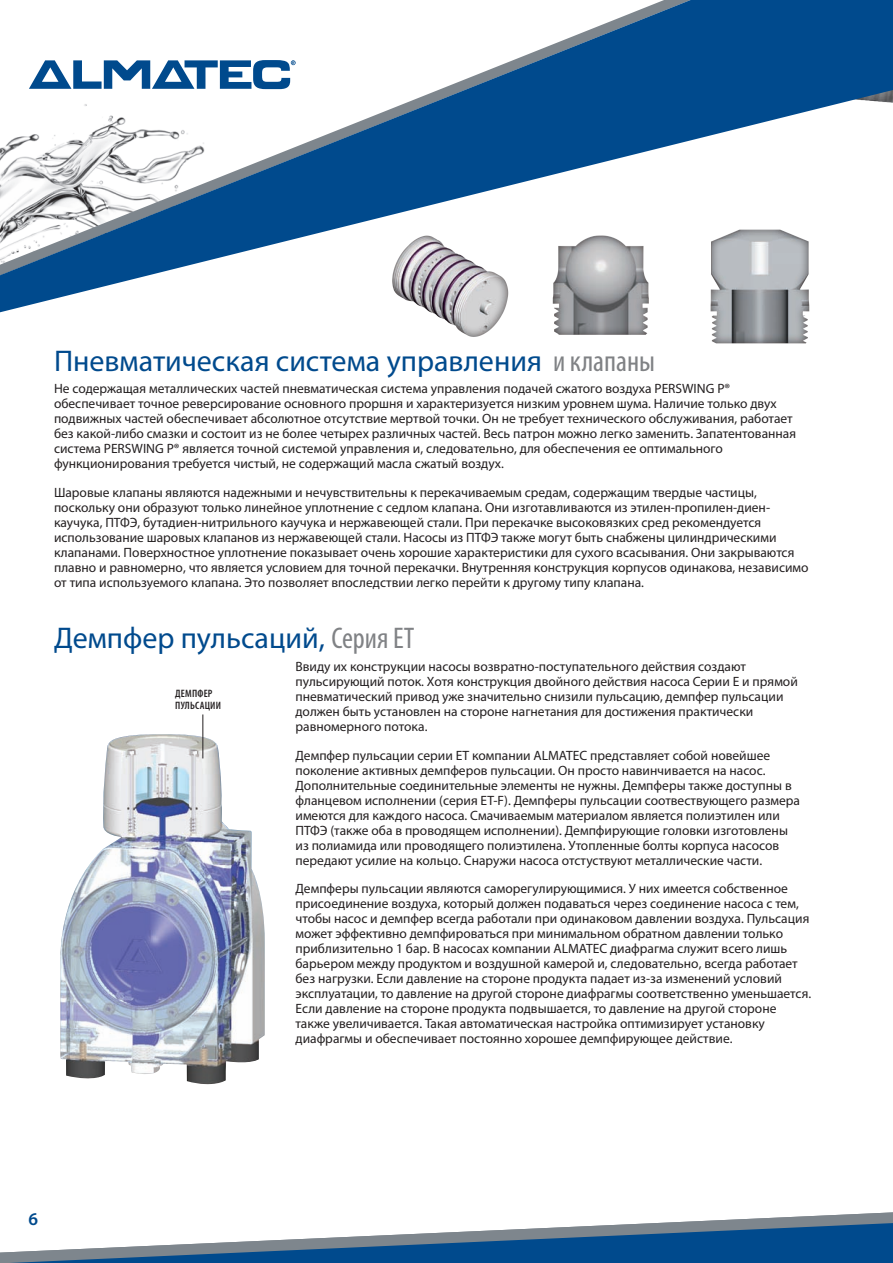
<style>
.page{position:relative;width:893px;height:1263px;background:#fff}
.page>*{position:absolute;margin:0;border:0;box-sizing:border-box;transform-origin:0 0}
.t1{font:30px "Myriad Pro";color:#004a8d}
.t2{font:600 18px "Myriad Pro";color:#004a8d}
.t3{font:13.5px/15px "Myriad Pro";color:#231f20}
.t4{font:600 condensed 10.65px/12px "Myriad Pro";letter-spacing:.02em;color:#231f20}
.s1{font-stretch:condensed;color:#808285}
</style>
<div class="page">
<svg style="left:0;top:0;width:893px;height:313px"></svg>
<svg style="left:0;top:1212px;width:893px;height:51px"></svg>
<svg style="left:9px;top:1223px;width:884px;height:40px"></svg>
<div style="left:373px;top:208px;width:155px;height:155px;background:#231f20;opacity:.75"></div>
<div style="left:532px;top:216px;width:139px;height:139px;background:#231f20;opacity:.75"></div>
<div style="left:691px;top:216px;width:139px;height:139px;background:#231f20;opacity:.75"></div>
<img style="left:60px;top:734px;width:205px;height:351px">
<hr style="left:203px;top:714px;width:1px;height:44px;background:#231f20">
<h1 class="t1" style="left:54px;top:343px;width:603px">Пневматическая система управления <span class="s1">и клапаны</span></h1>
<p class="t3" style="left:54px;top:381px;width:744px">Не содержащая металлических частей пневматическая система управления подачей сжатого воздуха PERSWING P® обеспечивает точное реверсирование основного проршня и характеризуется низким уровнем шума. Наличие только двух подвижных частей обеспечивает абсолютное отсутствие мертвой точки. Он не требует технического обслуживания, работает без какой-либо смазки и состоит из не более четырех различных частей. Весь патрон можно легко заменить. Запатентованная система PERSWING P® является точной системой управления и, следовательно, для обеспечения ее оптимального функционирования требуется чистый, не содержащий масла сжатый воздух.</p>
<p class="t3" style="left:54px;top:484px;width:756px">Шаровые клапаны являются надежными и нечувствительны к перекачиваемым средам, содержащим твердые частицы, поскольку они образуют только линейное уплотнение с седлом клапана. Они изготавливаются из этилен-пропилен-диен&shy;каучука, ПТФЭ, бутадиен-нитрильного каучука и нержавеющей стали. При перекачке высоковязких сред рекомендуется использование шаровых клапанов из нержавеющей стали. Насосы из ПТФЭ также могут быть снабжены цилиндрическими клапанами. Поверхностное уплотнение показывает очень хорошие характеристики для сухого всасывания. Они закрываются плавно и равномерно, что является условием для точной перекачки. Внутренняя конструкция корпусов одинакова, независимо от типа используемого клапана. Это позволяет впоследствии легко перейти к другому типу клапана.</p>
<h1 class="t1" style="left:54px;top:620px;width:362px">Демпфер пульсаций, <span class="s1">Серия ET</span></h1>
<p class="t3" style="left:296px;top:659px;width:504px">Ввиду их конструкции насосы возвратно-поступательного действия создают пульсирующий поток. Хотя конструкция двойного действия насоса Серии E и прямой пневматический привод уже значительно снизили пульсацию, демпфер пульсации должен быть установлен на стороне нагнетания для достижения практически равномерного потока.</p>
<p class="t3" style="left:296px;top:748px;width:506px">Демпфер пульсации серии ЕТ компании ALMATEC представляет собой новейшее поколение активных демпферов пульсации. Он просто навинчивается на насос.<br>Дополнительные соединительные элементы не нужны. Демпферы также доступны в фланцевом исполнении (серия ET-F). Демпферы пульсации соотвествующего размера имеются для каждого насоса. Смачиваемым материалом является полиэтилен или ПТФЭ (также оба в проводящем исполнении). Демпфирующие головки изготовлены из полиамида или проводящего полиэтилена. Утопленные болты корпуса насосов передают усилие на кольцо. Снаружи насоса отстуствуют металлические части.</p>
<p class="t3" style="left:296px;top:881px;width:517px">Демпферы пульсации являются саморегулирующимися. У них имеется собственное присоединение воздуха, который должен подаваться через соединение насоса с тем, чтобы насос и демпфер всегда работали при одинаковом давлении воздуха. Пульсация может эффективно демпфироваться при минимальном обратном давлении только приблизительно 1 бар. В насосах компании ALMATEC диафрагма служит всего лишь барьером между продуктом и воздушной камерой и, следовательно, всегда работает без нагрузки. Если давление на стороне продукта падает из-за изменений условий эксплуатации, то давление на другой стороне диафрагмы соответственно уменьшается.<br>Если давление на стороне продукта подвышается, то давление на другой стороне также увеличивается. Такая автоматическая настройка оптимизирует установку диафрагмы и обеспечивает постоянно хорошее демпфирующее действие.</p>
<p class="t4" style="left:175px;top:687px;width:47px">ДЕМПФЕР<br>ПУЛЬСАЦИИ</p>
<h2 class="t2" style="left:28px;top:1207px;width:11px">6</h2>
</div>
